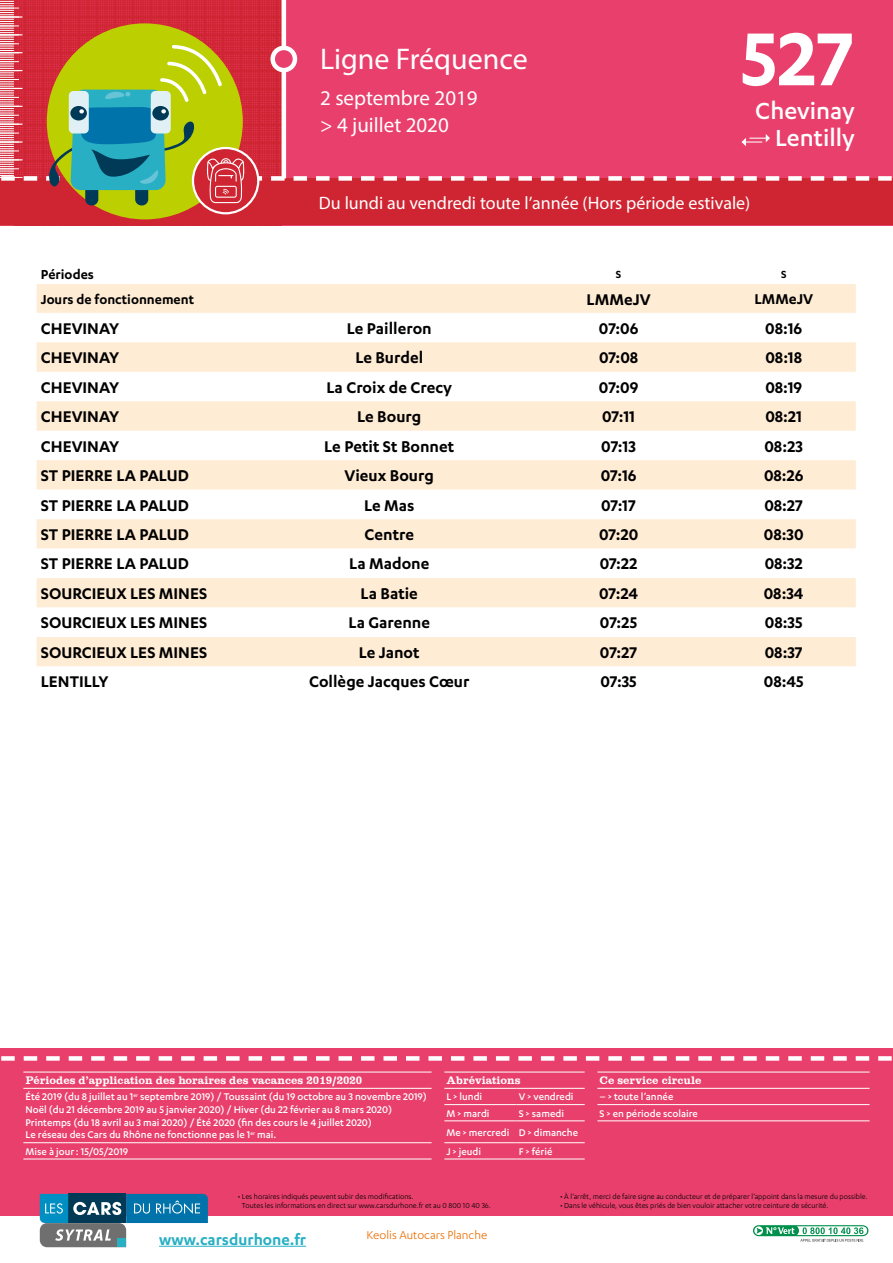
<style>
.page{position:relative;width:893px;height:1263px;background:#fff}
.page>*{position:absolute;margin:0;border:0;box-sizing:border-box;transform-origin:0 0}
.t1{font:600 87px "Karbon";color:#fff}
.t2{font:30px "Myriad Pro";color:#fff}
.t3{font:500 27px/27.5px "Karbon";color:#fff;text-align:right}
.t4{font:21px/27px "Myriad Pro";color:#fff}
.t5{font:600 18px "Karbon";color:#000}
.t6{font:18px "Myriad Pro";color:#fff}
.t7{font:600 17.55px "Karbon";color:#28afc4}
.t8{font:600 16.5px "Karbon";letter-spacing:.005em;color:#000}
.t9{font:600 15px "Karbon";color:#000}
.t10{font:13.2px "Karbon";color:#ea7007}
.t11{font:600 12px "Karbon";color:#000}
.t12{font:500 11.25px/12.8px "Karbon";color:#fff}
.t13{font:11.25px "Clarendon";color:#fff}
.t14{font:8.25px/9px "Karbon";color:#000}
</style>
<div class="page">
<div style="left:0;top:1048px;width:893px;height:168px;background:#e93f6c"></div>
<svg style="left:1px;top:1056px;width:891px;height:5px"></svg>
<svg style="left:753px;top:1225px;width:115px;height:17px"></svg>
<hr style="left:159px;top:1246px;width:147px;height:1px;background:#28afc4">
<svg style="left:40px;top:1194px;width:168px;height:53px"></svg>
<hr style="left:23px;top:1072px;width:409px;height:1px;background:#fff">
<hr style="left:444px;top:1072px;width:73px;height:1px;background:#fff">
<hr style="left:517px;top:1072px;width:68px;height:1px;background:#fff">
<hr style="left:597px;top:1072px;width:273px;height:1px;background:#fff">
<hr style="left:23px;top:1088px;width:409px;height:1px;background:#fff">
<hr style="left:444px;top:1088px;width:73px;height:1px;background:#fff">
<hr style="left:517px;top:1088px;width:68px;height:1px;background:#fff">
<hr style="left:597px;top:1088px;width:273px;height:1px;background:#fff">
<hr style="left:444px;top:1104px;width:73px;height:1px;background:#fff">
<hr style="left:517px;top:1104px;width:68px;height:1px;background:#fff">
<hr style="left:597px;top:1104px;width:273px;height:1px;background:#fff">
<hr style="left:444px;top:1120px;width:73px;height:1px;background:#fff">
<hr style="left:517px;top:1120px;width:68px;height:1px;background:#fff">
<hr style="left:597px;top:1120px;width:273px;height:1px;background:#fff">
<hr style="left:23px;top:1142px;width:409px;height:1px;background:#fff">
<hr style="left:444px;top:1142px;width:73px;height:1px;background:#fff">
<hr style="left:517px;top:1142px;width:68px;height:1px;background:#fff">
<hr style="left:23px;top:1159px;width:409px;height:1px;background:#fff">
<hr style="left:444px;top:1159px;width:73px;height:1px;background:#fff">
<hr style="left:517px;top:1159px;width:68px;height:1px;background:#fff">
<svg style="left:0;top:0;width:893px;height:225px;background:#d44e5a"></svg>
<svg style="left:37px;top:284px;width:819px;height:206px;fill:#ffecd4"></svg>
<svg style="left:37px;top:519px;width:819px;height:148px;fill:#ffecd4"></svg>
<h2 class="t2" style="left:320px;top:41px;width:209px">Ligne Fréquence</h2>
<p class="t4" style="left:320px;top:84px;width:159px">2 septembre 2019 &gt; 4 juillet 2020</p>
<h1 class="t1" style="left:741px;top:10px;width:115px">527</h1>
<h3 class="t3" style="left:755px;top:96px;width:101px">Chevinay<br>Lentilly</h3>
<p class="t6" style="left:319px;top:192px;width:433px">Du lundi au vendredi toute l’année (Hors période estivale)</p>
<p class="t9" style="left:41px;top:266px;width:55px">Périodes</p>
<p class="t11" style="left:616px;top:267px;width:7px">S</p>
<p class="t11" style="left:781px;top:267px;width:7px">S</p>
<p class="t9" style="left:41px;top:291px;width:155px">Jours de fonctionnement</p>
<p class="t5" style="left:587px;top:289px;width:66px">LMMeJV</p>
<p class="t8" style="left:754px;top:290px;width:60px">LMMeJV</p>
<p class="t5" style="left:41px;top:318px;width:80px">CHEVINAY</p>
<p class="t5" style="left:347px;top:318px;width:86px">Le Pailleron</p>
<p class="t5" style="left:599px;top:318px;width:41px">07:06</p>
<p class="t5" style="left:765px;top:318px;width:38px">08:16</p>
<p class="t5" style="left:41px;top:348px;width:80px">CHEVINAY</p>
<p class="t5" style="left:355px;top:348px;width:69px">Le Burdel</p>
<p class="t5" style="left:599px;top:348px;width:41px">07:08</p>
<p class="t5" style="left:765px;top:348px;width:38px">08:18</p>
<p class="t5" style="left:41px;top:377px;width:80px">CHEVINAY</p>
<p class="t5" style="left:326px;top:377px;width:127px">La Croix de Crecy</p>
<p class="t5" style="left:599px;top:377px;width:41px">07:09</p>
<p class="t5" style="left:765px;top:377px;width:38px">08:19</p>
<p class="t5" style="left:41px;top:406px;width:80px">CHEVINAY</p>
<p class="t5" style="left:357px;top:406px;width:66px">Le Bourg</p>
<p class="t5" style="left:602px;top:406px;width:34px">07:11</p>
<p class="t5" style="left:765px;top:406px;width:38px">08:21</p>
<p class="t5" style="left:41px;top:436px;width:80px">CHEVINAY</p>
<p class="t5" style="left:324px;top:436px;width:132px">Le Petit St Bonnet</p>
<p class="t5" style="left:601px;top:436px;width:36px">07:13</p>
<p class="t5" style="left:764px;top:436px;width:40px">08:23</p>
<p class="t5" style="left:41px;top:465px;width:150px">ST PIERRE LA PALUD</p>
<p class="t5" style="left:345px;top:465px;width:91px">Vieux Bourg</p>
<p class="t5" style="left:601px;top:465px;width:37px">07:16</p>
<p class="t5" style="left:764px;top:465px;width:41px">08:26</p>
<p class="t5" style="left:41px;top:495px;width:150px">ST PIERRE LA PALUD</p>
<p class="t5" style="left:364px;top:495px;width:52px">Le Mas</p>
<p class="t5" style="left:601px;top:495px;width:37px">07:17</p>
<p class="t5" style="left:764px;top:495px;width:40px">08:27</p>
<p class="t5" style="left:41px;top:524px;width:150px">ST PIERRE LA PALUD</p>
<p class="t5" style="left:364px;top:524px;width:51px">Centre</p>
<p class="t5" style="left:599px;top:524px;width:41px">07:20</p>
<p class="t5" style="left:764px;top:524px;width:41px">08:30</p>
<p class="t5" style="left:41px;top:554px;width:150px">ST PIERRE LA PALUD</p>
<p class="t5" style="left:349px;top:554px;width:82px">La Madone</p>
<p class="t5" style="left:600px;top:554px;width:39px">07:22</p>
<p class="t5" style="left:765px;top:554px;width:40px">08:32</p>
<p class="t5" style="left:41px;top:583px;width:168px">SOURCIEUX LES MINES</p>
<p class="t5" style="left:361px;top:583px;width:59px">La Batie</p>
<p class="t5" style="left:599px;top:583px;width:41px">07:24</p>
<p class="t5" style="left:764px;top:583px;width:41px">08:34</p>
<p class="t5" style="left:41px;top:613px;width:168px">SOURCIEUX LES MINES</p>
<p class="t5" style="left:348px;top:613px;width:83px">La Garenne</p>
<p class="t5" style="left:600px;top:613px;width:39px">07:25</p>
<p class="t5" style="left:765px;top:613px;width:39px">08:35</p>
<p class="t5" style="left:41px;top:642px;width:168px">SOURCIEUX LES MINES</p>
<p class="t5" style="left:359px;top:642px;width:62px">Le Janot</p>
<p class="t5" style="left:600px;top:642px;width:39px">07:27</p>
<p class="t5" style="left:765px;top:642px;width:40px">08:37</p>
<p class="t5" style="left:41px;top:672px;width:69px">LENTILLY</p>
<p class="t5" style="left:309px;top:672px;width:162px">Collège Jacques Cœur</p>
<p class="t5" style="left:600px;top:672px;width:38px">07:35</p>
<p class="t5" style="left:764px;top:672px;width:41px">08:45</p>
<p class="t13" style="left:26px;top:1074px;width:338px">Périodes d’application des horaires des vacances 2019/2020</p>
<p class="t13" style="left:446px;top:1074px;width:76px">Abréviations</p>
<p class="t13" style="left:600px;top:1074px;width:103px">Ce service circule</p>
<p class="t12" style="left:26px;top:1090px;width:403px">Été 2019 (du 8 juillet au 1<sup>er</sup> septembre 2019) / Toussaint (du 19 octobre au 3 novembre 2019)<br>Noël (du 21 décembre 2019 au 5 janvier 2020) / Hiver (du 22 février au 8 mars 2020)<br>Printemps (du 18 avril au 3 mai 2020) / Été 2020 (fin des cours le 4 juillet 2020)<br>Le réseau des Cars du Rhône ne fonctionne pas le 1<sup>er</sup> mai.</p>
<p class="t12" style="left:446px;top:1090px;width:37px">L &gt; lundi</p>
<p class="t12" style="left:519px;top:1090px;width:56px">V &gt; vendredi</p>
<p class="t12" style="left:600px;top:1090px;width:75px">– &gt; toute l’année</p>
<p class="t12" style="left:446px;top:1106px;width:45px">M &gt; mardi</p>
<p class="t12" style="left:519px;top:1106px;width:47px">S &gt; samedi</p>
<p class="t12" style="left:600px;top:1106px;width:100px">S &gt; en période scolaire</p>
<p class="t12" style="left:446px;top:1125px;width:133px">Me &gt; mercredi D &gt; dimanche</p>
<p class="t12" style="left:26px;top:1144px;width:104px">Mise à jour: 15/05/2019</p>
<p class="t12" style="left:446px;top:1144px;width:36px">J &gt; jeudi</p>
<p class="t12" style="left:519px;top:1144px;width:35px">F &gt; férié</p>
<p class="t14" style="left:242px;top:1192px;width:250px;text-indent:-4px">• Les horaires indiqués peuvent subir des modifications.<br>Toutes les informations en direct sur www.carsdurhone.fr et au 0 800 10 40 36.</p>
<p class="t14" style="left:560px;top:1192px;width:309px">• À l’arrêt, merci de faire signe au conducteur et de préparer l’appoint dans la mesure du possible.</p>
<p class="t14" style="left:560px;top:1201px;width:270px">• Dans le véhicule, vous êtes priés de bien vouloir attacher votre ceinture de sécurité.</p>
<p class="t7" style="left:159px;top:1229px;width:149px">www.carsdurhone.fr</p>
<p class="t10" style="left:367px;top:1228px;width:122px">Keolis Autocars Planche</p>
</div>
